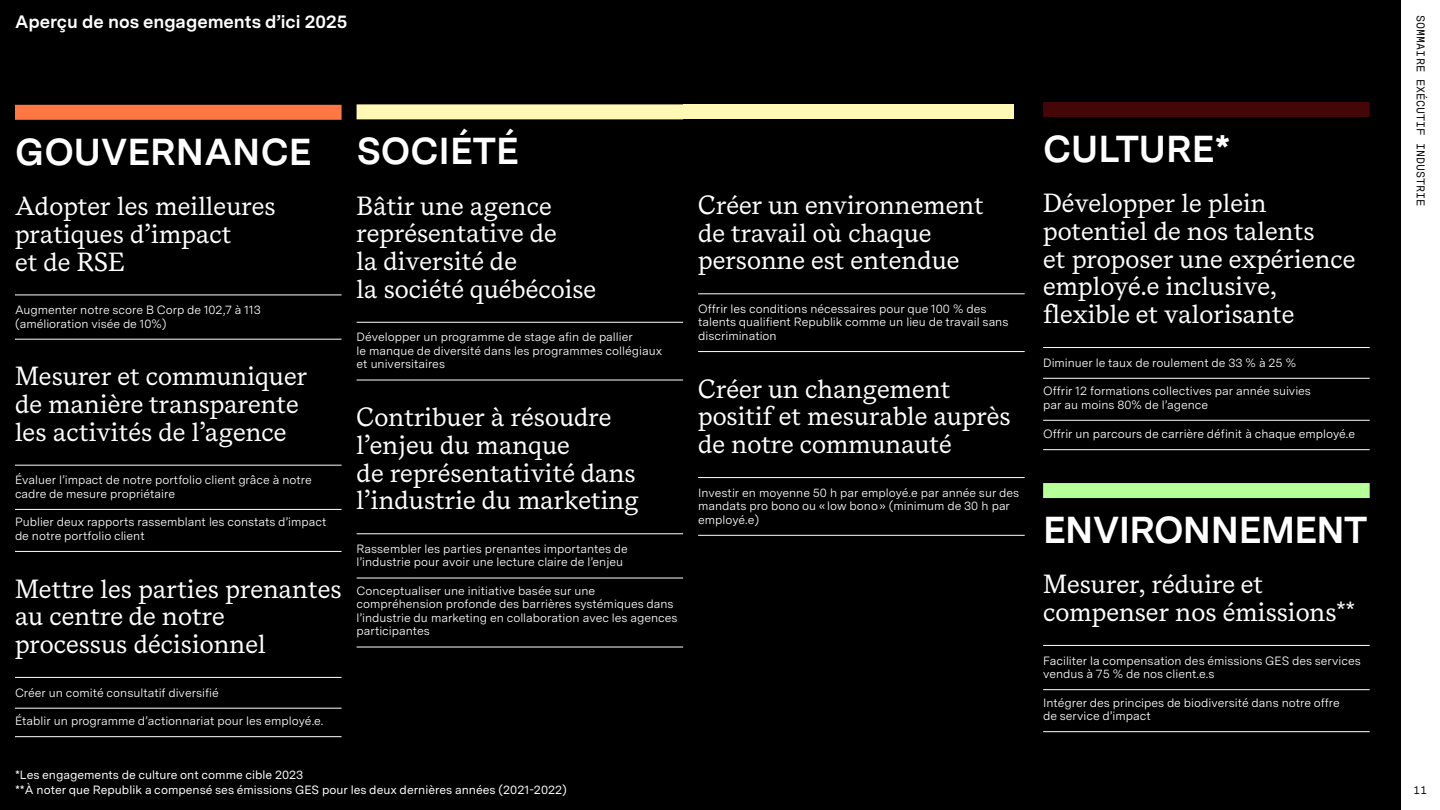
<style>
.page{position:relative;width:1440px;height:810px;background:#fff}
.page>*{position:absolute;margin:0;border:0;box-sizing:border-box;transform-origin:0 0}
.t1{font:700 37.5px "Messina Sans";color:#fff}
.t2{font:700 37.5px "Messina Sans";letter-spacing:-.02em;color:#fff}
.t3{font:26.25px/27.8px "Messina Serif";color:#fff}
.t4{font:700 18px "Messina Sans";color:#fff}
.t5{font:12px/13.5px "Messina Sans";color:#fff}
.t6{font:12px/14.4px "Messina Sans";color:#fff}
.t7{font:11.25px "Messina Sans Mono";color:#000}
</style>
<div class="page">
<div style="left:0;top:0;width:1401px;height:810px;background:#000"></div>
<div style="left:15px;top:105px;width:327px;height:15px;background:#ff7843"></div>
<hr style="left:15px;top:295px;width:327px;height:1px;background:#fff">
<hr style="left:15px;top:339px;width:327px;height:1px;background:#fff">
<hr style="left:15px;top:465px;width:327px;height:1px;background:#fff">
<hr style="left:15px;top:509px;width:327px;height:1px;background:#fff">
<hr style="left:15px;top:551px;width:327px;height:1px;background:#fff">
<hr style="left:15px;top:677px;width:327px;height:1px;background:#fff">
<hr style="left:15px;top:708px;width:327px;height:1px;background:#fff">
<hr style="left:15px;top:736px;width:327px;height:1px;background:#fff">
<hr style="left:698px;top:293px;width:327px;height:1px;background:#fff">
<hr style="left:698px;top:351px;width:327px;height:1px;background:#fff">
<hr style="left:698px;top:477px;width:327px;height:1px;background:#fff">
<hr style="left:698px;top:535px;width:327px;height:1px;background:#fff">
<div style="left:357px;top:104px;width:326px;height:15px;background:#fff9b5"></div>
<hr style="left:357px;top:322px;width:326px;height:1px;background:#fff">
<hr style="left:357px;top:380px;width:326px;height:1px;background:#fff">
<hr style="left:357px;top:533px;width:326px;height:1px;background:#fff">
<hr style="left:357px;top:578px;width:326px;height:1px;background:#fff">
<hr style="left:357px;top:647px;width:326px;height:1px;background:#fff">
<div style="left:1043px;top:102px;width:327px;height:15px;background:#440606"></div>
<hr style="left:1043px;top:347px;width:327px;height:1px;background:#fff">
<hr style="left:1043px;top:378px;width:327px;height:1px;background:#fff">
<hr style="left:1043px;top:420px;width:327px;height:1px;background:#fff">
<hr style="left:1043px;top:449px;width:327px;height:1px;background:#fff">
<div style="left:1043px;top:483px;width:327px;height:15px;background:#b7ff99"></div>
<hr style="left:1043px;top:645px;width:327px;height:1px;background:#fff">
<hr style="left:1043px;top:689px;width:327px;height:1px;background:#fff">
<hr style="left:1043px;top:731px;width:327px;height:1px;background:#fff">
<div style="left:683px;top:104px;width:331px;height:15px;background:#fff9b5"></div>
<h3 class="t4" style="left:15px;top:8px;width:334px">Aperçu de nos engagements d’ici 2025</h3>
<h1 class="t1" style="left:15px;top:124px;width:298px">GOUVERNANCE</h1>
<h2 class="t3" style="left:15px;top:191px;width:262px">Adopter les meilleures pratiques d’impact<br>et de RSE</h2>
<p class="t5" style="left:15px;top:303px;width:247px">Augmenter notre score B Corp de 102,7 à 113 (amélioration visée de 10%)</p>
<h2 class="t3" style="left:15px;top:362px;width:294px">Mesurer et communiquer de manière transparente les activités de l’agence</h2>
<p class="t5" style="left:15px;top:473px;width:298px">Évaluer l’impact de notre portfolio client grâce à notre cadre de mesure propriétaire</p>
<p class="t5" style="left:15px;top:515px;width:313px">Publier deux rapports rassemblant les constats d’impact de notre portfolio client</p>
<h2 class="t3" style="left:15px;top:574px;width:328px">Mettre les parties prenantes au centre de notre processus décisionnel</h2>
<p class="t5" style="left:15px;top:685px;width:205px">Créer un comité consultatif diversifié</p>
<p class="t5" style="left:15px;top:714px;width:310px">Établir un programme d’actionnariat pour les employé.e.</p>
<h1 class="t1" style="left:357px;top:124px;width:164px">SOCIÉTÉ</h1>
<h2 class="t3" style="left:357px;top:191px;width:241px">Bâtir une agence représentative de<br>la diversité de<br>la société québécoise</h2>
<p class="t5" style="left:357px;top:330px;width:307px">Développer un programme de stage afin de pallier<br>le manque de diversité dans les programmes collégiaux et universitaires</p>
<h2 class="t3" style="left:357px;top:402px;width:284px">Contribuer à résoudre l’enjeu du manque<br>de représentativité dans l’industrie du marketing</h2>
<p class="t5" style="left:357px;top:542px;width:273px">Rassembler les parties prenantes importantes de l’industrie pour avoir une lecture claire de l’enjeu</p>
<p class="t5" style="left:357px;top:584px;width:323px">Conceptualiser une initiative basée sur une compréhension profonde des barrières systémiques dans l’industrie du marketing en collaboration avec les agences participantes</p>
<p class="t6" style="left:15px;top:768px;width:553px">*Les engagements de culture ont comme cible 2023<br>**À noter que Republik a compensé ses émissions GES pour les deux dernières années (2021-2022)</p>
<h2 class="t3" style="left:698px;top:190px;width:287px">Créer un environnement de travail où chaque personne est entendue</h2>
<p class="t5" style="left:698px;top:302px;width:312px">Offrir les conditions nécessaires pour que 100 % des talents qualifient Republik comme un lieu de travail sans discrimination</p>
<h2 class="t3" style="left:698px;top:374px;width:314px">Créer un changement positif et mesurable auprès de notre communauté</h2>
<p class="t5" style="left:698px;top:486px;width:323px">Investir en moyenne 50 h par employé.e par année sur des mandats pro bono ou «low bono» (minimum de 30 h par employé.e)</p>
<h1 class="t1" style="left:1043px;top:121px;width:189px">CULTURE*</h1>
<h2 class="t3" style="left:1043px;top:188px;width:314px">Développer le plein potentiel de nos talents<br>et proposer une expérience employé.e inclusive, flexible et valorisante</h2>
<p class="t5" style="left:1043px;top:356px;width:255px">Diminuer le taux de roulement de 33 % à 25 %</p>
<p class="t5" style="left:1043px;top:384px;width:269px">Offrir 12 formations collectives par année suivies par au moins 80% de l’agence</p>
<p class="t5" style="left:1043px;top:427px;width:314px">Offrir un parcours de carrière définit à chaque employé.e</p>
<h1 class="t2" style="left:1043px;top:502px;width:326px">ENVIRONNEMENT</h1>
<h2 class="t3" style="left:1043px;top:570px;width:313px">Mesurer, réduire et compenser nos émissions**</h2>
<p class="t5" style="left:1043px;top:653px;width:319px">Faciliter la compensation des émissions GES des services vendus à 75 % de nos client.e.s</p>
<p class="t5" style="left:1043px;top:695px;width:298px">Intégrer des principes de biodiversité dans notre offre de service d’impact</p>
<p class="t7" style="left:1429px;top:15px;width:193px;rotate:90deg">SOMMAIRE EXÉCUTIF INDUSTRIE</p>
<p class="t7" style="left:1413px;top:782px;width:16px">11</p>
</div>
